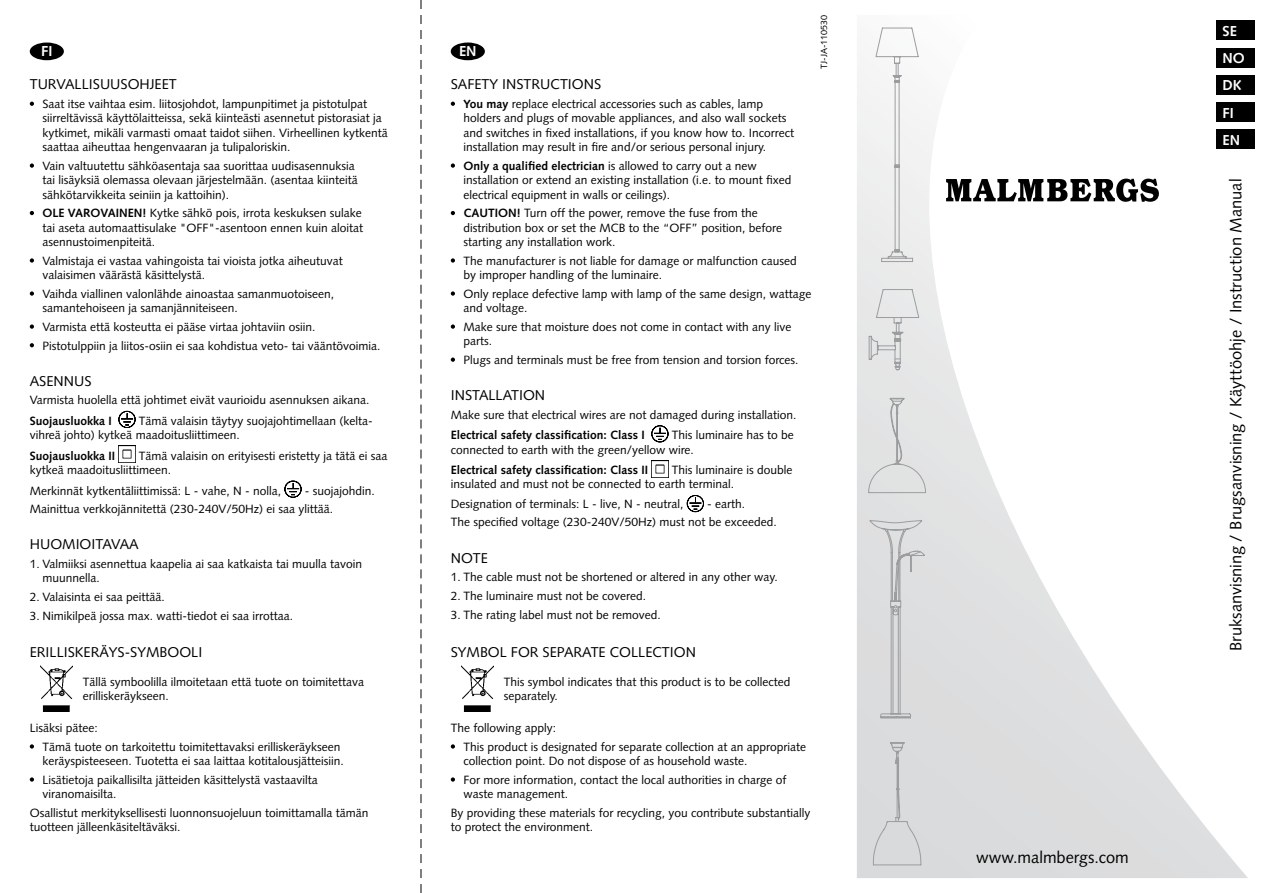
<style>
.page{position:relative;width:1263px;height:893px;background:#fff}
.page>*{position:absolute;margin:0;border:0;box-sizing:border-box;transform-origin:0 0}
.t1{font:16.5px "Syntax";color:#000}
.t2{font:700 14.4px/27.2px "Syntax";color:#fff}
.t3{font:14.25px "Syntax";color:#000}
.t4{font:12px/14.4px "Syntax";color:#000}
.t5{font:700 12px "Syntax";color:#000}
.t6{font:9px "Syntax";color:#000}
.s1{font-weight:700}
</style>
<div class="page">
<svg style="left:857px;top:20px;width:391px;height:858px"></svg>
<div style="left:30px;top:43px;width:34px;height:17px;background:#000;border-radius:50%"></div>
<div style="left:451px;top:43px;width:34px;height:17px;background:#000;border-radius:50%"></div>
<svg style="left:30px;top:102px;width:4px;height:4px"></svg>
<svg style="left:30px;top:163px;width:4px;height:5px"></svg>
<svg style="left:30px;top:211px;width:4px;height:4px"></svg>
<svg style="left:30px;top:258px;width:4px;height:5px"></svg>
<svg style="left:30px;top:291px;width:4px;height:5px"></svg>
<svg style="left:30px;top:324px;width:4px;height:5px"></svg>
<svg style="left:30px;top:343px;width:4px;height:4px"></svg>
<svg style="left:118px;top:411px;width:18px;height:17px"></svg>
<img style="left:118px;top:446px;width:18px;height:17px">
<svg style="left:284px;top:481px;width:18px;height:17px"></svg>
<img style="left:40px;top:666px;width:33px;height:45px">
<svg style="left:30px;top:744px;width:4px;height:5px"></svg>
<svg style="left:30px;top:777px;width:4px;height:5px"></svg>
<svg style="left:451px;top:102px;width:4px;height:4px"></svg>
<svg style="left:451px;top:163px;width:4px;height:5px"></svg>
<svg style="left:451px;top:211px;width:4px;height:4px"></svg>
<svg style="left:451px;top:258px;width:4px;height:5px"></svg>
<svg style="left:451px;top:291px;width:4px;height:5px"></svg>
<svg style="left:451px;top:324px;width:4px;height:5px"></svg>
<svg style="left:451px;top:358px;width:4px;height:4px"></svg>
<svg style="left:651px;top:425px;width:17px;height:17px"></svg>
<img style="left:651px;top:460px;width:17px;height:17px">
<svg style="left:687px;top:495px;width:17px;height:17px"></svg>
<img style="left:461px;top:666px;width:33px;height:45px">
<svg style="left:451px;top:744px;width:4px;height:5px"></svg>
<svg style="left:451px;top:777px;width:4px;height:5px"></svg>
<svg style="left:421px;top:0;width:1px;height:893px"></svg>
<svg style="left:946px;top:179px;width:213px;height:23px"></svg>
<div style="left:1216px;top:21px;width:38px;height:19px;background:#000"></div>
<div style="left:1216px;top:48px;width:38px;height:19px;background:#000"></div>
<div style="left:1216px;top:75px;width:38px;height:19px;background:#000"></div>
<div style="left:1216px;top:102px;width:38px;height:20px;background:#000"></div>
<div style="left:1216px;top:130px;width:38px;height:19px;background:#000"></div>
<svg style="left:868px;top:288px;width:52px;height:83px"></svg>
<svg style="left:868px;top:398px;width:58px;height:95px"></svg>
<svg style="left:869px;top:519px;width:56px;height:200px"></svg>
<svg style="left:872px;top:741px;width:50px;height:125px"></svg>
<svg style="left:875px;top:27px;width:44px;height:235px"></svg>
<p class="t2" style="left:41px;top:38px;width:13px">FI</p>
<p class="t2" style="left:459px;top:38px;width:19px">EN</p>
<p class="t3" style="left:30px;top:76px;width:149px">Turvallisuusohjeet</p>
<p class="t4" style="left:43px;top:97px;width:347px">Saat itse vaihtaa esim. liitosjohdot, lampunpitimet ja pistotulpat siirreltävissä käyttölaitteissa, sekä kiinteästi asennetut pistorasiat ja kytkimet, mikäli varmasti omaat taidot siihen. Virheellinen kytkentä saattaa aiheuttaa hengenvaaran ja tulipaloriskin.</p>
<p class="t4" style="left:43px;top:159px;width:317px">Vain valtuutettu sähköasentaja saa suorittaa uudisasennuksia tai lisäyksiä olemassa olevaan järjestelmään. (asentaa kiinteitä sähkötarvikkeita seiniin ja kattoihin).</p>
<p class="t4" style="left:43px;top:206px;width:322px"><span class="s1">OLE VAROVAINEN!</span> Kytke sähkö pois, irrota keskuksen sulake tai aseta automaattisulake "OFF"-asentoon ennen kuin aloitat asennustoimenpiteitä.</p>
<p class="t4" style="left:43px;top:253px;width:302px">Valmistaja ei vastaa vahingoista tai vioista jotka aiheutuvat valaisimen väärästä käsittelystä.</p>
<p class="t4" style="left:43px;top:286px;width:293px">Vaihda viallinen valonlähde ainoastaa samanmuotoiseen, samantehoiseen ja samanjänniteiseen.</p>
<p class="t4" style="left:43px;top:317px;width:340px;line-height:18.6px">Varmista että kosteutta ei pääse virtaa johtaviin osiin.<br>Pistotulppiin ja liitos-osiin ei saa kohdistua veto- tai vääntövoimia.</p>
<p class="t3" style="left:30px;top:372px;width:62px">Asennus</p>
<p class="t4" style="left:30px;top:393px;width:341px">Varmista huolella että johtimet eivät vaurioidu asennuksen aikana.</p>
<p class="t5" style="left:30px;top:414px;width:84px">Suojausluokka I</p>
<p class="t3" style="left:451px;top:76px;width:150px">Safety I nstructions</p>
<p class="t4" style="left:463px;top:97px;width:332px"><span class="s1">You may</span> replace electrical accessories such as cables, lamp holders and plugs of movable appliances, and also wall sockets and switches in fixed installations, if you know how to. I ncorrect installation may result in fire and/or serious personal injury.</p>
<p class="t4" style="left:463px;top:159px;width:330px"><span class="s1">Only a qualified electrician</span> is allowed to carry out a new installation or extend an existing installation (i.e. to mount fixed electrical equipment in walls or ceilings).</p>
<p class="t4" style="left:463px;top:206px;width:320px"><span class="s1">CAUTION!</span> Turn off the power, remove the fuse from the distribution box or set the MCB to the “OFF” position, before starting any installation work.</p>
<p class="t4" style="left:463px;top:253px;width:335px;text-indent:-9px">The manufacturer is not liable for damage or malfunction caused by improper handling of the luminaire.</p>
<p class="t4" style="left:463px;top:286px;width:349px;text-indent:-9px">O nly replace defective lamp with lamp of the same design, wattage and voltage.</p>
<p class="t4" style="left:463px;top:320px;width:329px;text-indent:-9px">Make sure that moisture does not come in contact with any live parts.</p>
<p class="t4" style="left:463px;top:353px;width:337px">Plugs and terminals must be free from tension and torsion forces.</p>
<p class="t3" style="left:451px;top:387px;width:96px">I nstallation</p>
<p class="t4" style="left:451px;top:407px;width:347px">Make sure that electrical wires are not damaged during installation.</p>
<p class="t5" style="left:451px;top:428px;width:195px">Electrical safety classification: Class I</p>
<p class="t4" style="left:30px;top:413px;width:345px;text-indent:109px">Tämä valaisin täytyy suojajohtimellaan (kelta&shy;vihreä johto) kytkeä maadoitusliittimeen.</p>
<p class="t5" style="left:30px;top:449px;width:87px">Suojausluokka II</p>
<p class="t4" style="left:451px;top:428px;width:344px;text-indent:221px">This luminaire has to be connected to earth with the green/yellow wire.</p>
<p class="t5" style="left:451px;top:463px;width:199px">Electrical safety classification: Class II</p>
<p class="t4" style="left:30px;top:448px;width:359px;text-indent:109px">Tämä valaisin on erityisesti eristetty ja tätä ei saa kytkeä maadoitusliittimeen.</p>
<p class="t4" style="left:30px;top:483px;width:253px">Merkinnät kytkentäliittimissä: L - vahe, N - nolla,</p>
<p class="t4" style="left:451px;top:463px;width:343px;text-indent:221px">This luminaire is double insulated and must not be connected to earth terminal.</p>
<p class="t4" style="left:451px;top:496px;width:234px">Designation of terminals: L - live, N - neutral,</p>
<p class="t4" style="left:30px;top:481px;width:347px;line-height:18.6px;text-indent:275px">- suojajohdin.<br>Mainittua verkkojännitettä (230-240V/50Hz) ei saa ylittää.</p>
<p class="t3" style="left:30px;top:536px;width:83px">H uomioitavaa</p>
<p class="t4" style="left:43px;top:557px;width:321px;text-indent:-13px">1. Valmiiksi asennettua kaapelia ai saa katkaista tai muulla tavoin muunnella.</p>
<p class="t4" style="left:30px;top:590px;width:137px">2. Valaisinta ei saa peittää.</p>
<p class="t4" style="left:30px;top:608px;width:265px">3. N imikilpeä jossa max. watti-tiedot ei saa irrottaa.</p>
<p class="t4" style="left:451px;top:494px;width:328px;line-height:18.6px;text-indent:256px">- earth.<br>The specified voltage (230-240V/50Hz) must not be exceeded.</p>
<p class="t3" style="left:451px;top:549px;width:39px">N ote</p>
<p class="t4" style="left:451px;top:570px;width:328px">1. The cable must not be shortened or altered in any other way.</p>
<p class="t4" style="left:451px;top:589px;width:197px">2. The luminaire must not be covered.</p>
<p class="t4" style="left:451px;top:607px;width:212px">3. The rating label must not be removed.</p>
<p class="t3" style="left:30px;top:644px;width:174px">Erilliskeräys-symbooli</p>
<p class="t4" style="left:83px;top:674px;width:283px">Tällä symboolilla ilmoitetaan että tuote on toimitettava erilliskeräykseen.</p>
<p class="t4" style="left:34px;top:719px;width:308px;line-height:18.6px;text-indent:-4px">Lisäksi pätee:<br>Tämä tuote on tarkoitettu toimitettavaksi erilliskeräykseen</p>
<p class="t4" style="left:34px;top:752px;width:311px;line-height:18.6px;text-indent:9px">keräyspisteeseen. Tuotetta ei saa laittaa kotitalousjätteisiin.<br>L isätietoja paikallisilta jätteiden käsittelystä vastaavilta</p>
<p class="t4" style="left:30px;top:785px;width:340px;line-height:18.6px;text-indent:13px">viranomaisilta.<br>Osallistut merkityksellisesti luonnonsuojeluun toimittamalla tämän</p>
<p class="t4" style="left:30px;top:820px;width:152px">tuotteen jälleenkäsiteltäväksi.</p>
<p class="t3" style="left:451px;top:644px;width:247px">Symbol for Separate Collection</p>
<p class="t4" style="left:504px;top:674px;width:288px">This symbol indicates that this product is to be collected separately.</p>
<p class="t4" style="left:455px;top:719px;width:352px;line-height:18.6px;text-indent:-4px">The following apply:<br>This product is designated for separate collection at an appropriate</p>
<p class="t4" style="left:463px;top:752px;width:324px;line-height:18.6px">collection point. Do not dispose of as household waste.<br>For more information, contact the local authorities in charge of</p>
<p class="t4" style="left:451px;top:785px;width:361px;line-height:18.6px;text-indent:13px">waste management.<br>By providing these materials for recycling, you contribute substantially</p>
<p class="t4" style="left:451px;top:820px;width:144px">to protect the environment.</p>
<p class="t6" style="left:819px;top:69px;width:56px;rotate:-90deg">TJ-JA-110530</p>
<h1 class="t1" style="left:976px;top:847px;width:154px">www.malmbergs.com</h1>
<p class="t2" style="left:1222px;top:17px;width:24px">SE<br>NO<br>DK<br>FI<br>EN</p>
<h1 class="t1" style="left:1226px;top:651px;width:474px;rotate:-90deg">Bruksanvisning / Brugsanvisning / Käyttöohje / I nstruction Manual</h1>
</div>
